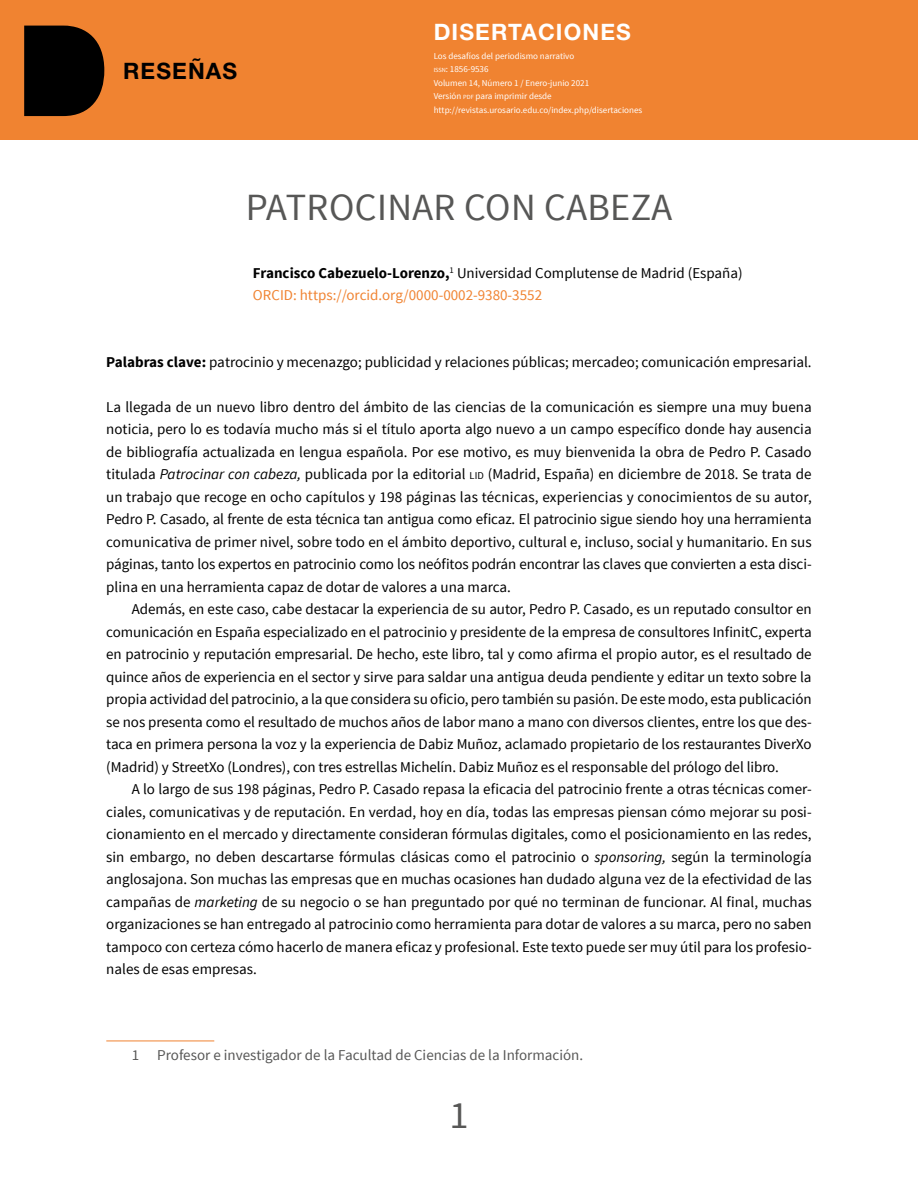
<style>
.page{position:relative;width:918px;height:1188px;background:#fff}
.page>*{position:absolute;margin:0;border:0;box-sizing:border-box;transform-origin:0 0}
.t1{font:38.4px "Source Sans Pro";letter-spacing:.01em;color:#575756}
.t2{font:700 22.65px "Helvetica Neue LT Std";letter-spacing:.05em;color:#fff}
.t3{font:700 22.65px "Helvetica Neue LT Std";letter-spacing:.05em;color:#000}
.t4{font:15px/22.5px "Source Sans Pro";color:#000;text-align:justify}
.t5{font:15px/22.5px "Source Sans Pro";color:#f08331}
.t6{font:15px "Source Sans Pro";color:#575756}
.t7{font:9px/13.5px "Source Sans Pro";color:#fff}
.s1{font-size:6.3px}
.s2{font-weight:700;color:#000}
.s3{color:#000}
.s4{font-weight:700}
.s5{font-style:italic}
.s6{font-size:10.5px}
</style>
<div class="page">
<div style="left:0;top:0;width:918px;height:139px;background:#f08331"></div>
<svg style="left:24px;top:26px;width:80px;height:90px;background:#160b04"></svg>
<hr style="left:106px;top:1041px;width:108px;height:1px;background:#f08331">
<h2 class="t3" style="left:123px;top:57px;width:116px">RESEÑAS</h2>
<h2 class="t2" style="left:434px;top:18px;width:199px">DISERTACIONES</h2>
<p class="t7" style="left:434px;top:49px;width:210px">Los desafíos del periodismo narrativo<br><span class="s1">ISSN</span>: 1856-9536<br>Volumen 14, Número 1 / Enero-junio 2021<br>Versión <span class="s1">PDF</span> para imprimir desde http://revistas.urosario.edu.co/index.php/disertaciones</p>
<h1 class="t1" style="left:246px;top:184px;width:428px">PATROCINAR CON CABEZA</h1>
<p class="t5" style="left:253px;top:262px;width:491px"><span class="s2">Francisco Cabezuelo-Lorenzo,</span><sup>1</sup> <span class="s3">Universidad Complutense de Madrid (España)<br></span>ORCID: https://orcid.org/0000-0002-9380-3552</p>
<p class="t4" style="left:106px;top:351px;width:707px"><span class="s4">Palabras clave:</span> patrocinio y mecenazgo; publicidad y relaciones públicas; mercadeo; comunicación empresarial.</p>
<p class="t4" style="left:106px;top:396px;width:707px">La llegada de un nuevo libro dentro del ámbito de las ciencias de la comunicación es siempre una muy buena noticia, pero lo es todavía mucho más si el título aporta algo nuevo a un campo específico donde hay ausencia de bibliografía actualizada en lengua española. Por ese motivo, es muy bienvenida la obra de Pedro P. Casado titulada <span class="s5">Patrocinar con cabeza,</span> publicada por la editorial <span class="s6">LID</span> (Madrid, España) en diciembre de 2018. Se trata de un trabajo que recoge en ocho capítulos y 198 páginas las técnicas, experiencias y conocimientos de su autor, Pedro P. Casado, al frente de esta técnica tan antigua como eficaz. El patrocinio sigue siendo hoy una herramienta comunicativa de primer nivel, sobre todo en el ámbito deportivo, cultural e, incluso, social y humanitario. En sus páginas, tanto los expertos en patrocinio como los neófitos podrán encontrar las claves que convierten a esta disci&shy;plina en una herramienta capaz de dotar de valores a una marca.</p>
<p class="t4" style="left:106px;top:598px;width:707px;text-indent:26px">Además, en este caso, cabe destacar la experiencia de su autor, Pedro P. Casado, es un reputado consultor en comunicación en España especializado en el patrocinio y presidente de la empresa de consultores InfinitC, experta en patrocinio y reputación empresarial. De hecho, este libro, tal y como afirma el propio autor, es el resultado de quince años de experiencia en el sector y sirve para saldar una antigua deuda pendiente y editar un texto sobre la propia actividad del patrocinio, a la que considera su oficio, pero también su pasión. De este modo, esta publicación se nos presenta como el resultado de muchos años de labor mano a mano con diversos clientes, entre los que des&shy;taca en primera persona la voz y la experiencia de Dabiz Muñoz, aclamado propietario de los restaurantes DiverXo (Madrid) y StreetXo (Londres), con tres estrellas Michelín. Dabiz Muñoz es el responsable del prólogo del libro.</p>
<p class="t4" style="left:106px;top:778px;width:707px;text-indent:26px">A lo largo de sus 198 páginas, Pedro P. Casado repasa la eficacia del patrocinio frente a otras técnicas comer&shy;ciales, comunicativas y de reputación. En verdad, hoy en día, todas las empresas piensan cómo mejorar su posi&shy;cionamiento en el mercado y directamente consideran fórmulas digitales, como el posicionamiento en las redes, sin embargo, no deben descartarse fórmulas clásicas como el patrocinio o <span class="s5">sponsoring,</span> según la terminología anglosajona. Son muchas las empresas que en muchas ocasiones han dudado alguna vez de la efectividad de las campañas de <span class="s5">marketing</span> de su negocio o se han preguntado por qué no terminan de funcionar. Al final, muchas organizaciones se han entregado al patrocinio como herramienta para dotar de valores a su marca, pero no saben tampoco con certeza cómo hacerlo de manera eficaz y profesional. Este texto puede ser muy útil para los profesio&shy;nales de esas empresas.</p>
<p class="t6" style="left:132px;top:1046px;width:453px">1 Profesor e investigador de la Facultad de Ciencias de la Información.</p>
<h1 class="t1" style="left:449px;top:1092px;width:21px">1</h1>
</div>
